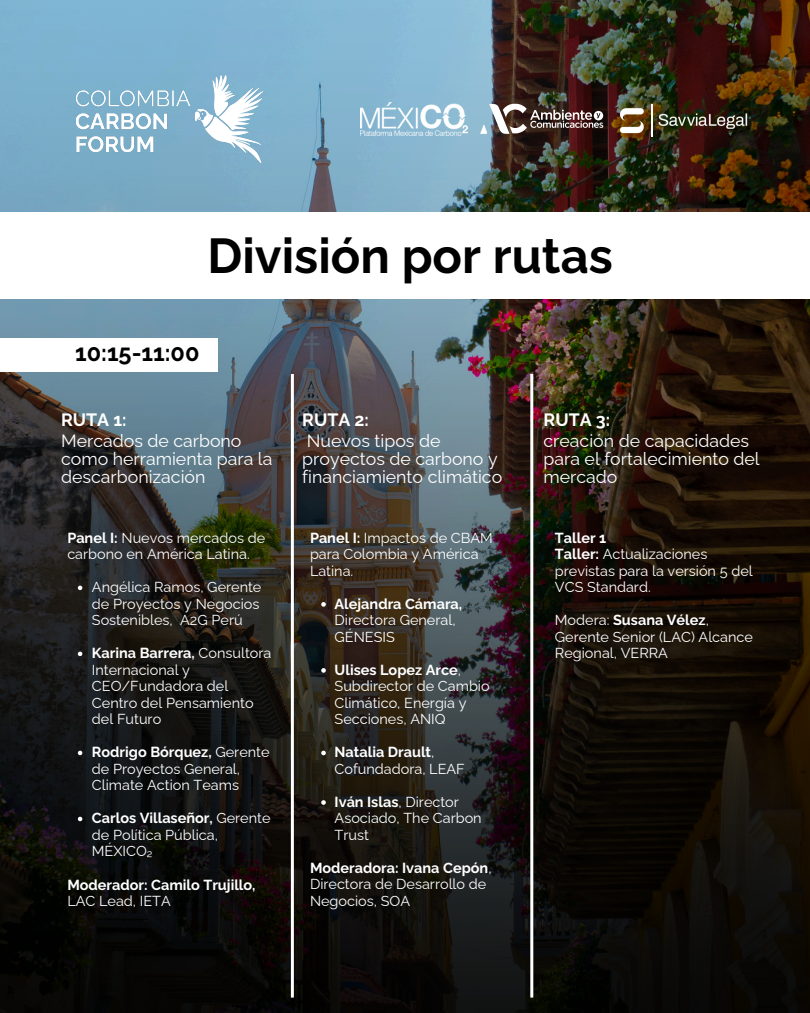
<style>
.page{position:relative;width:810px;height:1013px;background:#fff}
.page>*{position:absolute;margin:0;border:0;box-sizing:border-box;transform-origin:0 0}
.t1{font:700 48.8px "Raleway";color:#000}
.t2{font:700 23.5px "Raleway";color:#000}
.t3{font:17.8px/21.1px "Raleway";color:#fff}
.t4{font:14.5px/16.5px "Raleway";color:#fff}
.t5{font:700 14.5px "Raleway";color:#fff}
.s1{font-weight:700}
</style>
<div class="page">
<img style="left:0;top:0;width:810px;height:1012px">
<img style="left:76px;top:73px;width:197px;height:94px">
<svg style="left:480px;top:104px;width:123px;height:30px"></svg>
<img style="left:360px;top:102px;width:108px;height:33px">
<img style="left:616px;top:105px;width:32px;height:32px">
<img style="left:658px;top:111px;width:92px;height:20px">
<hr style="left:651px;top:105px;width:2px;height:32px;background:#fff">
<div style="left:0;top:212px;width:810px;height:87px;background:#fff"></div>
<div style="left:0;top:337px;width:218px;height:34px;background:#fff"></div>
<hr style="left:291px;top:374px;width:3px;height:623px;background:#fff">
<hr style="left:530px;top:374px;width:3px;height:623px;background:#fff">
<svg style="left:78px;top:585px;width:4px;height:5px"></svg>
<svg style="left:78px;top:651px;width:4px;height:5px"></svg>
<svg style="left:78px;top:750px;width:4px;height:5px"></svg>
<svg style="left:78px;top:816px;width:4px;height:5px"></svg>
<svg style="left:321px;top:602px;width:5px;height:4px"></svg>
<svg style="left:321px;top:668px;width:5px;height:4px"></svg>
<svg style="left:321px;top:750px;width:5px;height:5px"></svg>
<svg style="left:321px;top:800px;width:5px;height:4px"></svg>
<p class="t1" style="left:208px;top:227px;width:407px">División por rutas</p>
<p class="t2" style="left:75px;top:339px;width:126px">10:15-11:00</p>
<p class="t3" style="left:61px;top:409px;width:182px"><span class="s1">RUTA 1:<br></span>Mercados de carbono</p>
<p class="t3" style="left:61px;top:450px;width:213px;line-height:17.8px">como herramienta para la descarbonización</p>
<p class="t4" style="left:67px;top:529px;width:199px"><span class="s1">Panel I:</span> Nuevos mercados de carbono en América Latina.</p>
<p class="t4" style="left:92px;top:579px;width:171px">Angélica Ramos, Gerente de Proyectos y Negocios<br>Sostenibles, A2G Perú</p>
<p class="t4" style="left:92px;top:645px;width:181px"><span class="s1">Karina Barrera,</span> Consultora<br>Internacional y<br>CEO/Fundadora del<br>Centro del Pensamiento del Futuro</p>
<p class="t4" style="left:92px;top:744px;width:179px"><span class="s1">Rodrigo Bórquez,</span> Gerente de Proyectos General,<br>Climate Action Teams</p>
<p class="t4" style="left:92px;top:810px;width:180px"><span class="s1">Carlos Villaseñor,</span> Gerente de Política Pública,<br>MÉXICO₂</p>
<p class="t5" style="left:67px;top:875px;width:190px">Moderador: Camilo Trujillo,</p>
<p class="t4" style="left:67px;top:892px;width:105px">LAC Lead, IETA</p>
<p class="t3" style="left:302px;top:409px;width:140px"><span class="s1">RUTA 2:<br></span>Nuevos tipos de</p>
<p class="t3" style="left:302px;top:450px;width:201px;line-height:17.8px">proyectos de carbono y financiamiento climático</p>
<p class="t4" style="left:310px;top:529px;width:184px"><span class="s1">Panel I:</span> Impactos de CBAM para Colombia y América<br>Latina.</p>
<p class="t5" style="left:335px;top:595px;width:129px">Alejandra Cámara,</p>
<p class="t4" style="left:335px;top:612px;width:122px">Directora General,<br>GÉNESIS</p>
<p class="t4" style="left:335px;top:661px;width:157px"><span class="s1">Ulises Lopez Arce</span>,<br>Subdirector de Cambio<br>Climático, Energía y<br>Secciones, ANIQ</p>
<p class="t4" style="left:335px;top:744px;width:132px"><span class="s1">Natalia Drault</span>,<br>Cofundadora, LEAF</p>
<p class="t4" style="left:335px;top:793px;width:149px"><span class="s1">Iván Islas</span>, Director<br>Asociado, The Carbon<br>Trust</p>
<p class="t4" style="left:310px;top:859px;width:183px"><span class="s1">Moderadora: Ivana Cepón</span>,<br>Directora de Desarrollo de<br>Negocios, SOA</p>
<h1 class="t3" style="left:544px;top:409px;width:207px"><span class="s1">RUTA 3:<br></span>creación de capacidades</h1>
<h1 class="t3" style="left:544px;top:450px;width:218px;line-height:17.8px">para el fortalecimiento del mercado</h1>
<p class="t4" style="left:555px;top:529px;width:199px"><span class="s1">Taller 1<br>Taller:</span> Actualizaciones previstas para la versión 5 del<br>VCS Standard.</p>
<p class="t4" style="left:555px;top:612px;width:200px">Modera: <span class="s1">Susana Vélez</span>,<br>Gerente Senior (LAC) Alcance<br>Regional, VERRA</p>
</div>
